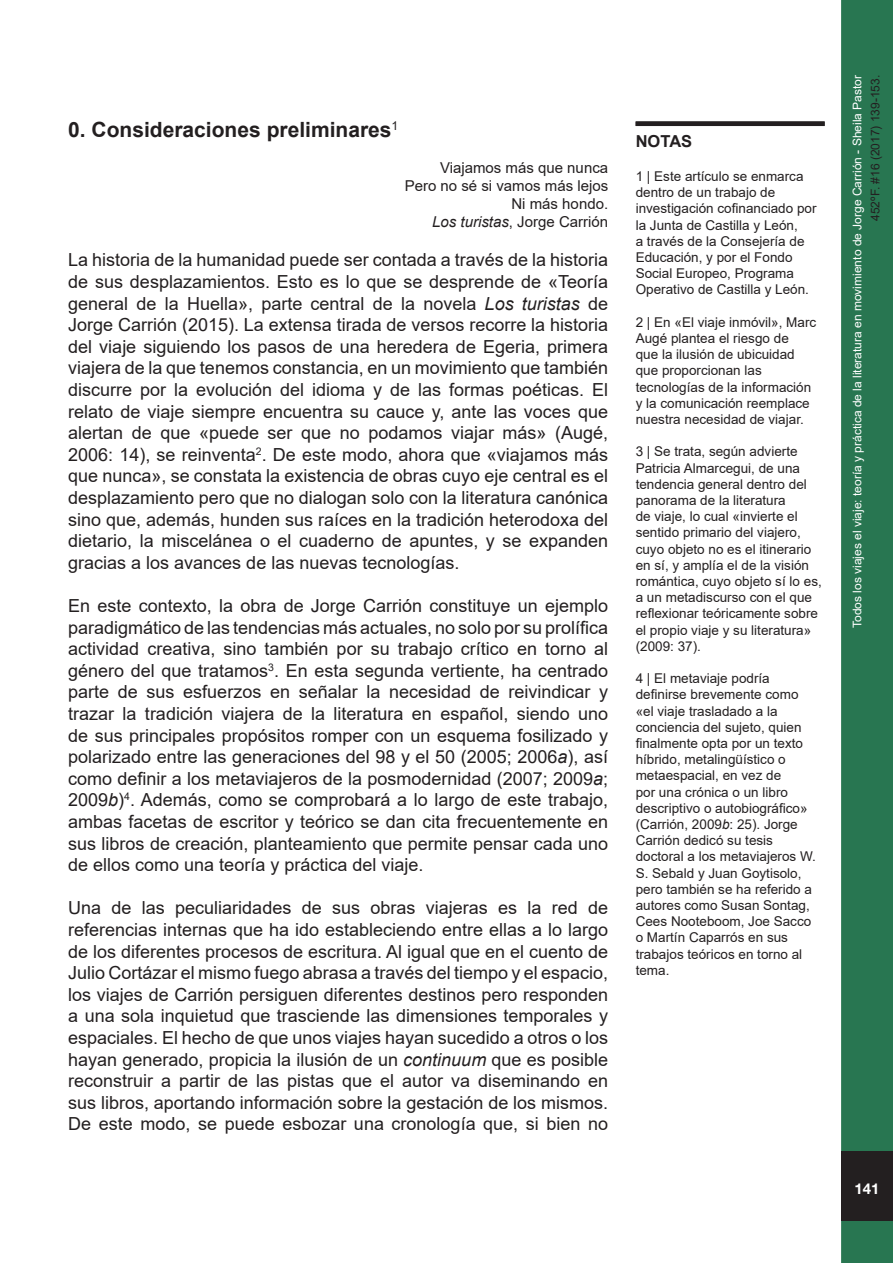
<style>
.page{position:relative;width:893px;height:1263px;background:#fff}
.page>*{position:absolute;margin:0;border:0;box-sizing:border-box;transform-origin:0 0}
.Texto_comentario1{font:700 21px "Arial";color:#231f20}
.t1{font:18px/21.6px "Arial";color:#231f20;text-align:justify}
.Estilo_de_párrafo_1{font:700 16.5px "Arial";color:#231f20}
.Texto_comentario1-2{font:15px "Arial";color:#231f20}
.t2{font:700 15px "Helvetica Neue";color:#fff}
.Estilo_de_párrafo_1-2{font:13.5px/16.2px "Arial";color:#231f20}
.t3{font:12px "Arial";color:#fff}
.t4{font:12px "Arial";color:#231f20}
.s1{font-style:italic}
</style>
<div class="page">
<div style="left:843px;top:2px;width:48px;height:1259px;background:#287651"></div>
<div style="left:841px;top:0;width:52px;height:1263px;border:3px solid #287651"></div>
<div style="left:841px;top:1151px;width:52px;height:70px;background:#231f20"></div>
<div style="left:636px;top:121px;width:189px;height:5px;background:#231f20"></div>
<p class="Texto_comentario1" style="left:68px;top:115px;width:332px">0. Consideraciones preliminares<sup>1</sup></p>
<p class="Texto_comentario1-2" style="left:440px;top:157px;width:170px">Viajamos más que nunca</p>
<p class="Texto_comentario1-2" style="left:405px;top:175px;width:205px">Pero no sé si vamos más lejos</p>
<p class="Texto_comentario1-2" style="left:511px;top:193px;width:98px">Ni más hondo.</p>
<p class="Texto_comentario1-2" style="left:432px;top:211px;width:177px"><span class="s1">Los turistas</span>, Jorge Carrión</p>
<p class="t1" style="left:68px;top:249px;width:541px">La historia de la humanidad puede ser contada a través de la historia de sus desplazamientos. Esto es lo que se desprende de «Teoría general de la Huella», parte central de la novela <span class="s1">Los turistas</span> de Jorge Carrión (2015). La extensa tirada de versos recorre la historia del viaje siguiendo los pasos de una heredera de Egeria, primera viajera de la que tenemos constancia, en un movimiento que también discurre por la evolución del idioma y de las formas poéticas. El relato de viaje siempre encuentra su cauce y, ante las voces que alertan de que «puede ser que no podamos viajar más» (Augé, 2006: 14), se reinventa<sup>2</sup>. De este modo, ahora que «viajamos más que nunca», se constata la existencia de obras cuyo eje central es el desplazamiento pero que no dialogan solo con la literatura canónica sino que, además, hunden sus raíces en la tradición heterodoxa del dietario, la miscelánea o el cuaderno de apuntes, y se expanden gracias a los avances de las nuevas tecnologías.</p>
<p class="t1" style="left:68px;top:595px;width:541px">En este contexto, la obra de Jorge Carrión constituye un ejemplo paradigmático de las tendencias más actuales, no solo por su prolífica actividad creativa, sino también por su trabajo crítico en torno al género del que tratamos<sup>3</sup>. En esta segunda vertiente, ha centrado parte de sus esfuerzos en señalar la necesidad de reivindicar y trazar la tradición viajera de la literatura en español, siendo uno de sus principales propósitos romper con un esquema fosilizado y polarizado entre las generaciones del 98 y el 50 (2005; 2006<span class="s1">a</span>), así como definir a los metaviajeros de la posmodernidad (2007; 2009<span class="s1">a</span>; 2009<span class="s1">b</span>)<sup>4</sup>. Además, como se comprobará a lo largo de este trabajo, ambas facetas de escritor y teórico se dan cita frecuentemente en sus libros de creación, planteamiento que permite pensar cada uno de ellos como una teoría y práctica del viaje.</p>
<p class="t1" style="left:68px;top:897px;width:541px">Una de las peculiaridades de sus obras viajeras es la red de referencias internas que ha ido estableciendo entre ellas a lo largo de los diferentes procesos de escritura. Al igual que en el cuento de Julio Cortázar el mismo fuego abrasa a través del tiempo y el espacio, los viajes de Carrión persiguen diferentes destinos pero responden a una sola inquietud que trasciende las dimensiones temporales y espaciales. El hecho de que unos viajes hayan sucedido a otros o los hayan generado, propicia la ilusión de un <span class="s1">continuum</span> que es posible reconstruir a partir de las pistas que el autor va diseminando en sus libros, aportando información sobre la gestación de los mismos.<br>De este modo, se puede esbozar una cronología que, si bien no</p>
<p class="Estilo_de_párrafo_1" style="left:636px;top:129px;width:58px">NOTAS</p>
<p class="Estilo_de_párrafo_1-2" style="left:636px;top:168px;width:182px">1 | Este artículo se enmarca dentro de un trabajo de investigación cofinanciado por la Junta de Castilla y León,<br>a través de la Consejería de<br>Educación, y por el Fondo<br>Social Europeo, Programa<br>Operativo de Castilla y León.</p>
<p class="Estilo_de_párrafo_1-2" style="left:636px;top:314px;width:182px">2 | En «El viaje inmóvil», Marc<br>Augé plantea el riesgo de<br>que la ilusión de ubicuidad que proporcionan las tecnologías de la información y la comunicación reemplace nuestra necesidad de viajar.</p>
<p class="Estilo_de_párrafo_1-2" style="left:636px;top:443px;width:188px">3 | Se trata, según advierte<br>Patricia Almarcegui, de una tendencia general dentro del panorama de la literatura<br>de viaje, lo cual «invierte el sentido primario del viajero, cuyo objeto no es el itinerario en sí, y amplía el de la visión romántica, cuyo objeto sí lo es, a un metadiscurso con el que reflexionar teóricamente sobre el propio viaje y su literatura» (2009: 37).</p>
<p class="Estilo_de_párrafo_1-2" style="left:636px;top:670px;width:182px">4 | El metaviaje podría definirse brevemente como «el viaje trasladado a la conciencia del sujeto, quien finalmente opta por un texto híbrido, metalingüístico o metaespacial, en vez de<br>por una crónica o un libro descriptivo o autobiográfico» (Carrión, 2009<span class="s1">b</span>: 25). Jorge<br>Carrión dedicó su tesis doctoral a los metaviajeros W.<br>S. Sebald y Juan Goytisolo, pero también se ha referido a autores como Susan Sontag,<br>Cees Nooteboom, Joe Sacco o Martín Caparrós en sus trabajos teóricos en torno al tema.</p>
<p class="t3" style="left:849px;top:628px;width:555px;rotate:-90deg">Todos los viajes el viaje: teoría y práctica de la literatura en movimiento de Jorge Carrión - Sheila Pastor</p>
<p class="t4" style="left:867px;top:221px;width:147px;rotate:-90deg">452ºF. #16 (2017) 139-153.</p>
<p class="t2" style="left:854px;top:1179px;width:27px">141</p>
</div>
